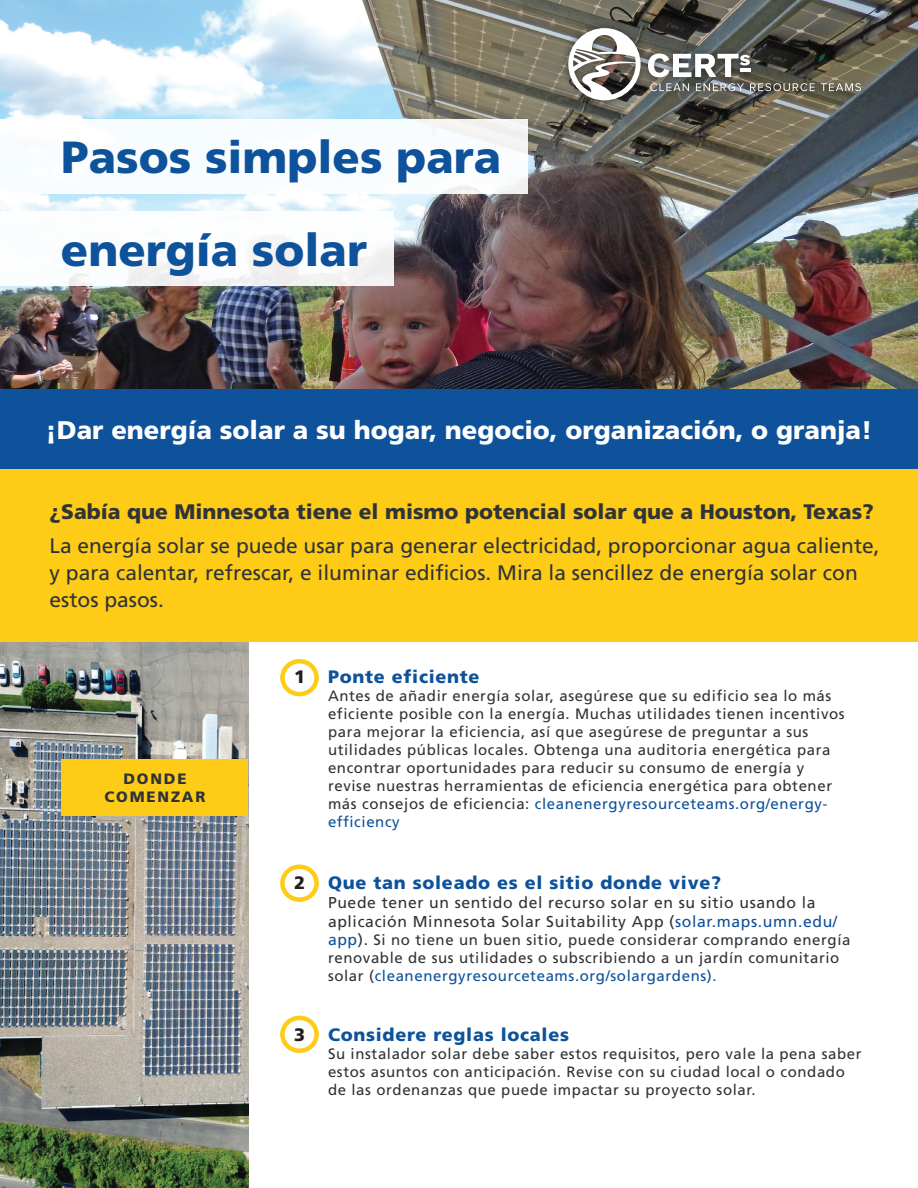
<style>
.page{position:relative;width:918px;height:1188px;background:#fff}
.page>*{position:absolute;margin:0;border:0;box-sizing:border-box;transform-origin:0 0}
.Paragraph_Style_1{font:900 45px "Frutiger LT Std";color:#0d529a}
.t1{font:900 25.5px "Frutiger LT Std";color:#fff}
.t2{font:21px/27px "Frutiger LT Std";color:#2f3438}
.t3{font:900 21px "Frutiger LT Std";color:#2f3438}
.t4{font:900 18px "Frutiger LT Std";letter-spacing:.04em;color:#0d529a}
.t5{font:900 18px "Frutiger LT Std";color:#231f20}
.t6{font:15.75px/18.9px "Frutiger LT Std";letter-spacing:.04em;color:#2f3438}
.t7{font:15px/18px "Frutiger LT Std";letter-spacing:.04em;color:#2f3438}
.t8{font:900 15px/18px "Frutiger LT Std";letter-spacing:.12em;color:#2f3438;text-align:center}
.s1{color:#0d529a}
.s2{color:#0f509a}
.s3{font-size:15.75px;color:#0f509a}
.s4{font-size:15.75px}
</style>
<div class="page">
<img style="left:0;top:0;width:918px;height:389px">
<img style="left:0;top:642px;width:248px;height:546px">
<div style="left:62px;top:760px;width:186px;height:56px;background:#fecb17"></div>
<div style="left:0;top:119px;width:528px;height:75px;background:#f8fcfe"></div>
<div style="left:0;top:212px;width:394px;height:74px;background:#fff"></div>
<div style="left:280px;top:659px;width:39px;height:37px;border:4px solid #fecb17;border-radius:50%"></div>
<div style="left:280px;top:864px;width:39px;height:38px;border:4px solid #fecb17;border-radius:50%"></div>
<div style="left:561px;top:20px;width:307px;height:88px;background:#231f20;opacity:.75"></div>
<svg style="left:568px;top:28px;width:73px;height:72px"></svg>
<svg style="left:650px;top:83px;width:39px;height:8px"></svg>
<svg style="left:696px;top:83px;width:48px;height:8px"></svg>
<svg style="left:750px;top:83px;width:65px;height:8px"></svg>
<svg style="left:821px;top:83px;width:40px;height:8px"></svg>
<svg style="left:648px;top:54px;width:103px;height:23px"></svg>
<div style="left:0;top:403px;width:918px;height:239px;background:#fecb17"></div>
<div style="left:0;top:389px;width:918px;height:80px;background:#0d529a"></div>
<div style="left:280px;top:1016px;width:39px;height:37px;border:4px solid #fecb17;border-radius:50%"></div>
<p class="Paragraph_Style_1" style="left:61px;top:130px;width:442px">Pasos simples para</p>
<p class="Paragraph_Style_1" style="left:61px;top:223px;width:308px">energía solar</p>
<p class="t1" style="left:46px;top:415px;width:828px">¡Dar energía solar a su hogar, negocio, organización, o granja!</p>
<p class="t3" style="left:50px;top:499px;width:826px">¿Sabía que Minnesota tiene el mismo potencial solar que a Houston, Texas?</p>
<p class="t2" style="left:50px;top:532px;width:832px">La energía solar se puede usar para generar electricidad, proporcionar agua caliente, y para calentar, refrescar, e iluminar edificios. Mira la sencillez de energía solar con estos pasos.</p>
<p class="t8" style="left:105px;top:770px;width:102px">DONDE<br>COMENZAR</p>
<p class="t5" style="left:294px;top:666px;width:13px">1</p>
<p class="t4" style="left:328px;top:666px;width:153px">Ponte eficiente</p>
<p class="t7" style="left:328px;top:687px;width:518px">Antes de añadir energía solar, asegúrese que su edificio sea lo más eficiente posible con la energía. Muchas utilidades tienen incentivos para mejorar la eficiencia, así que asegúrese de preguntar a sus utilidades públicas locales. Obtenga una auditoria energética para encontrar oportunidades para reducir su consumo de energía y revise nuestras herramientas de eficiencia energética para obtener más consejos de eficiencia: <span class="s1">cleanenergyresourceteams.org/energy&shy;efficiency</span></p>
<p class="t5" style="left:294px;top:872px;width:13px">2</p>
<p class="t4" style="left:328px;top:872px;width:395px">Que tan soleado es el sitio donde vive?</p>
<p class="t6" style="left:328px;top:893px;width:511px">Puede tener un sentido del recurso solar en su sitio usando la aplicación Minnesota Solar Suitability App (<span class="s2">solar.maps.umn.edu/</span></p>
<p class="t7" style="left:328px;top:931px;width:524px"><span class="s3">app</span><span class="s4">).</span> Si no tiene un buen sitio, puede considerar comprando energía renovable de sus utilidades o subscribiendo a un jardín comunitario solar (<span class="s1">cleanenergyresourceteams.org/solargardens).</span></p>
<p class="t5" style="left:294px;top:1024px;width:13px">3</p>
<p class="t4" style="left:328px;top:1024px;width:243px">Considere reglas locales</p>
<p class="t7" style="left:328px;top:1045px;width:535px">Su instalador solar debe saber estos requisitos, pero vale la pena saber estos asuntos con anticipación. Revise con su ciudad local o condado de las ordenanzas que puede impactar su proyecto solar.</p>
</div>
